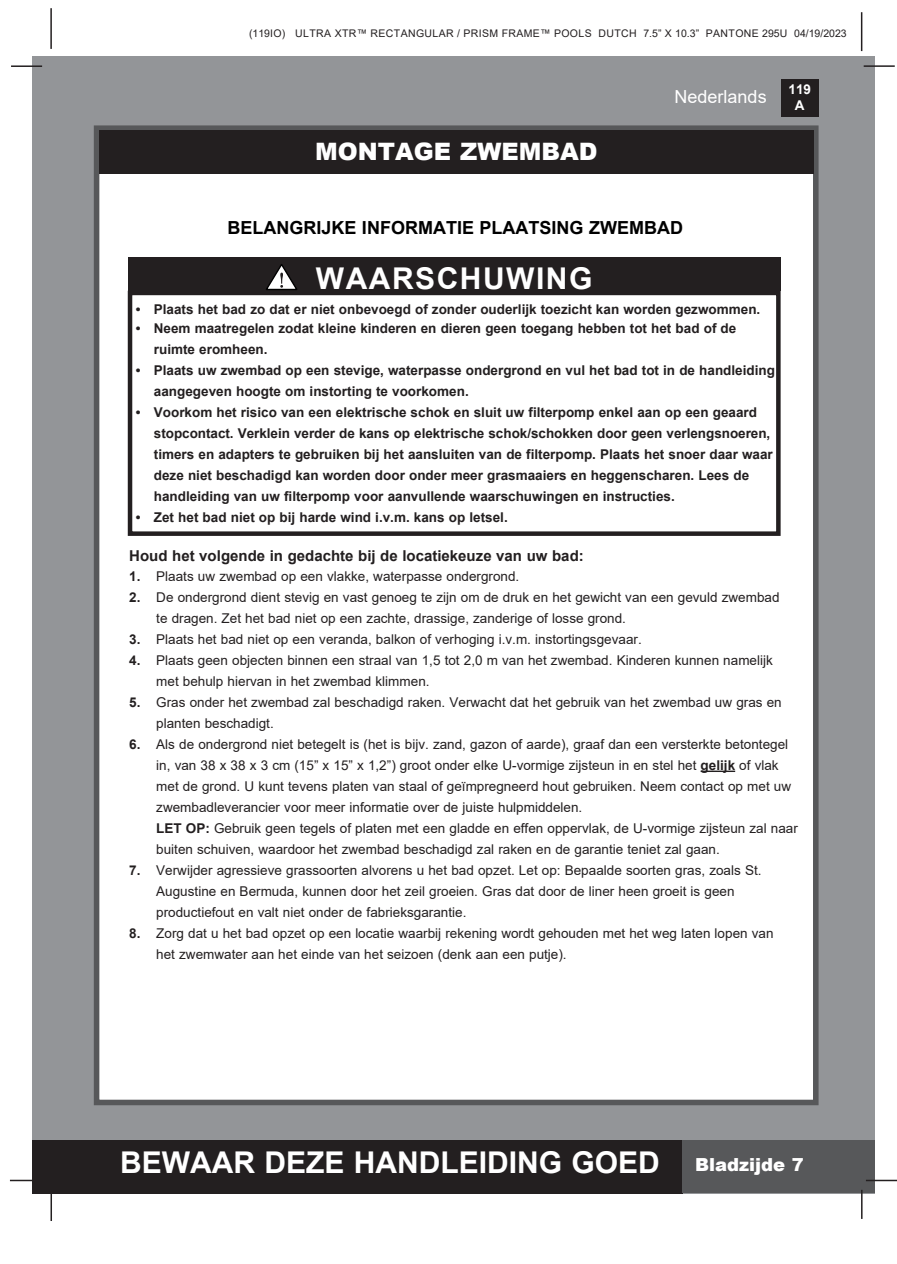
<style>
.page{position:relative;width:897px;height:1264px;background:#fff}
.page>*{position:absolute;margin:0;border:0;box-sizing:border-box;transform-origin:0 0}
.t1{font:700 30px "Arial";color:#fff}
.t2{font:700 30px "Arial";letter-spacing:.05em;color:#fff}
.t3{font:900 24px "Arial";color:#fff}
.t4{font:700 18px "Arial";color:#000}
.t5{font:18px "Arial";color:#fff}
.t6{font:900 18px "Arial";color:#fff}
.t7{font:700 15px "Arial";color:#231f20}
.t8{font:13.5px/21px "Arial";color:#231f20}
.t9{font:700 13.5px/21px "Arial";color:#231f20}
.t10{font:700 13.5px/16.2px "Arial";color:#fff;text-align:center}
.t11{font:10.5px "Arial";letter-spacing:.035em;color:#231f20}
.s1{font-weight:700}
</style>
<div class="page">
<div style="left:33px;top:56px;width:842px;height:1137px;background:#939598"></div>
<div style="left:780px;top:79px;width:38px;height:38px;background:#231f20"></div>
<hr style="left:863px;top:65px;width:31px;height:2px;background:#231f20">
<hr style="left:50px;top:8px;width:2px;height:41px;background:#231f20">
<hr style="left:860px;top:12px;width:2px;height:39px;background:#231f20">
<div style="left:33px;top:1140px;width:650px;height:53px;background:#231f20"></div>
<div style="left:682px;top:1140px;width:193px;height:53px;background:#57585a"></div>
<hr style="left:865px;top:1179px;width:31px;height:2px;background:#231f20">
<hr style="left:860px;top:1189px;width:2px;height:30px;background:#231f20">
<hr style="left:50px;top:1190px;width:2px;height:31px;background:#231f20">
<hr style="left:10px;top:1179px;width:31px;height:2px;background:#231f20">
<hr style="left:11px;top:65px;width:31px;height:2px;background:#231f20">
<div style="left:94px;top:125px;width:724px;height:980px;background:#fff;border:6px solid #57585a"></div>
<div style="left:99px;top:130px;width:714px;height:44px;background:#231f20"></div>
<hr style="left:700px;top:770px;width:35px;height:2px;background:#231f20">
<div style="left:128px;top:257px;width:652px;height:34px;background:#231f20"></div>
<div style="left:128px;top:291px;width:652px;height:245px;border:4px solid #231f20"></div>
<svg style="left:266px;top:264px;width:31px;height:26px"></svg>
<p class="t11" style="left:249px;top:26px;width:599px">(119IO) ULTRA XTR™ RECTANGULAR / PRISM FRAME™ POOLS DUTCH 7.5” X 10.3” PANTONE 295U 04/19/2023</p>
<h2 class="t3" style="left:315px;top:134px;width:284px">MONTAGE ZWEMBAD</h2>
<h3 class="t5" style="left:674px;top:84px;width:94px">Nederlands</h3>
<p class="t10" style="left:788px;top:81px;width:24px">119<br>A</p>
<h3 class="t4" style="left:227px;top:215px;width:457px">BELANGRIJKE INFORMATIE PLAATSING ZWEMBAD</h3>
<h1 class="t2" style="left:316px;top:257px;width:278px">WAARSCHUWING</h1>
<p class="t9" style="left:136px;top:299px;width:626px">• Plaats het bad zo dat er niet onbevoegd of zonder ouderlijk toezicht kan worden gezwommen.</p>
<p class="t9" style="left:154px;top:318px;width:584px;text-indent:-18px">• Neem maatregelen zodat kleine kinderen en dieren geen toegang hebben tot het bad of de ruimte eromheen.</p>
<p class="t9" style="left:154px;top:360px;width:622px;text-indent:-18px">• Plaats uw zwembad op een stevige, waterpasse ondergrond en vul het bad tot in de handleiding aangegeven hoogte om instorting te voorkomen.</p>
<p class="t9" style="left:154px;top:402px;width:620px;text-indent:-18px">• Voorkom het risico van een elektrische schok en sluit uw filterpomp enkel aan op een geaard stopcontact. Verklein verder de kans op elektrische schok/schokken door geen verlengsnoeren, timers en adapters te gebruiken bij het aansluiten van de filterpomp. Plaats het snoer daar waar deze niet beschadigd kan worden door onder meer grasmaaiers en heggenscharen. Lees de handleiding van uw filterpomp voor aanvullende waarschuwingen en instructies.</p>
<p class="t9" style="left:136px;top:507px;width:373px">• Zet het bad niet op bij harde wind i.v.m. kans op letsel.</p>
<p class="t7" style="left:129px;top:545px;width:456px">Houd het volgende in gedachte bij de locatiekeuze van uw bad:</p>
<p class="t8" style="left:129px;top:565px;width:391px"><span class="s1">1.</span> Plaats uw zwembad op een vlakke, waterpasse ondergrond.</p>
<p class="t8" style="left:156px;top:586px;width:624px;text-indent:-27px"><span class="s1">2.</span> De ondergrond dient stevig en vast genoeg te zijn om de druk en het gewicht van een gevuld zwembad te dragen. Zet het bad niet op een zachte, drassige, zanderige of losse grond.</p>
<p class="t8" style="left:129px;top:628px;width:514px"><span class="s1">3.</span> Plaats het bad niet op een veranda, balkon of verhoging i.v.m. instortingsgevaar.</p>
<p class="t8" style="left:156px;top:649px;width:618px;text-indent:-27px"><span class="s1">4.</span> Plaats geen objecten binnen een straal van 1,5 tot 2,0 m van het zwembad. Kinderen kunnen namelijk met behulp hiervan in het zwembad klimmen.</p>
<p class="t8" style="left:156px;top:691px;width:627px;text-indent:-27px"><span class="s1">5.</span> Gras onder het zwembad zal beschadigd raken. Verwacht dat het gebruik van het zwembad uw gras en planten beschadigt.</p>
<p class="t8" style="left:156px;top:733px;width:643px;text-indent:-27px"><span class="s1">6.</span> Als de ondergrond niet betegelt is (het is bijv. zand, gazon of aarde), graaf dan een versterkte betontegel in, van 38 x 38 x 3 cm (15” x 15” x 1,2”) groot onder elke U-vormige zijsteun in en stel het <span class="s1">gelijk</span> of vlak met de grond. U kunt tevens platen van staal of geïmpregneerd hout gebruiken. Neem contact op met uw zwembadleverancier voor meer informatie over de juiste hulpmiddelen.<br><span class="s1">LET OP:</span> Gebruik geen tegels of platen met een gladde en effen oppervlak, de U-vormige zijsteun zal naar buiten schuiven, waardoor het zwembad beschadigd zal raken en de garantie teniet zal gaan.</p>
<p class="t8" style="left:156px;top:859px;width:606px;text-indent:-27px"><span class="s1">7.</span> Verwijder agressieve grassoorten alvorens u het bad opzet. Let op: Bepaalde soorten gras, zoals St.<br>Augustine en Bermuda, kunnen door het zeil groeien. Gras dat door de liner heen groeit is geen productiefout en valt niet onder de fabrieksgarantie.</p>
<p class="t8" style="left:156px;top:922px;width:618px;text-indent:-27px"><span class="s1">8.</span> Zorg dat u het bad opzet op een locatie waarbij rekening wordt gehouden met het weg laten lopen van het zwemwater aan het einde van het seizoen (denk aan een putje).</p>
<h1 class="t1" style="left:120px;top:1141px;width:541px">BEWAAR DEZE HANDLEIDING GOED</h1>
<h3 class="t6" style="left:695px;top:1151px;width:110px">Bladzijde 7</h3>
</div>
